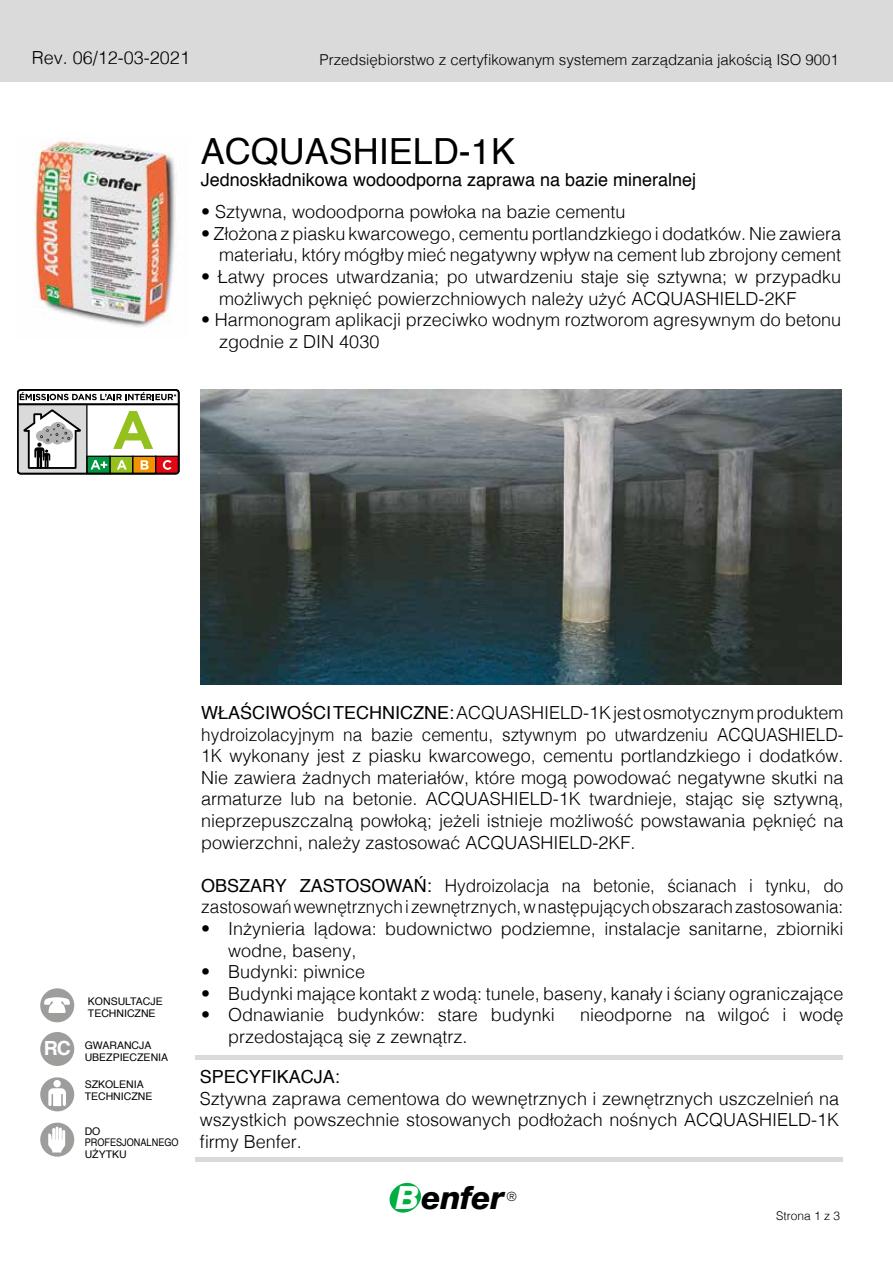
<style>
.page{position:relative;width:893px;height:1263px;background:#fff}
.page>*{position:absolute;margin:0;border:0;box-sizing:border-box;transform-origin:0 0}
.t1{font:36px "Helvetica";color:#000}
.t2{font:italic 800 32.1px "Helvetica Neue";letter-spacing:-.02em;color:#000}
.t3{font:700 19.5px "Helvetica";color:#fff}
.t4{font:300 18px/21.6px "Helvetica";color:#000}
.t5{font:300 18px/21.6px "Helvetica";color:#000;scale:.95 1}
.t6{font:18px "Helvetica";color:#000}
.t7{font:300 15px "Helvetica";color:#000}
.t8{font:300 12.15px "Futura";color:#000}
.t9{font:300 12px "Helvetica";color:#000}
.t10{font:10.5px/12px "Helvetica";color:#000}
.s1{font-weight:400}
.s2{color:#fff}
</style>
<div class="page">
<div style="left:0;top:0;width:893px;height:82px;background:#dadada"></div>
<svg style="left:389px;top:1183px;width:32px;height:29px"></svg>
<hr style="left:196px;top:1056px;width:647px;height:4px;background:#dadada">
<hr style="left:196px;top:1158px;width:647px;height:4px;background:#dadada">
<img style="left:33px;top:140px;width:143px;height:187px">
<svg style="left:17px;top:389px;width:162px;height:85px"></svg>
<img style="left:201px;top:389px;width:640px;height:295px">
<div style="left:40px;top:988px;width:34px;height:34px;background:#9d9d9c;border-radius:50%"></div>
<svg style="left:44px;top:997px;width:26px;height:16px"></svg>
<div style="left:40px;top:1077px;width:34px;height:34px;background:#9d9d9c;border-radius:50%"></div>
<div style="left:53px;top:1080px;width:8px;height:7px;background:#fff;border-radius:50%"></div>
<svg style="left:48px;top:1088px;width:18px;height:18px"></svg>
<div style="left:40px;top:1123px;width:34px;height:34px;background:#9d9d9c;border-radius:50%"></div>
<svg style="left:48px;top:1126px;width:17px;height:26px"></svg>
<div style="left:40px;top:1032px;width:34px;height:34px;background:#9d9d9c;border-radius:50%"></div>
<p class="t4" style="left:32px;top:46px;width:160px">Rev. 06/12-03-2021</p>
<p class="t7" style="left:320px;top:47px;width:521px">Przedsiębiorstwo z certyfikowanym systemem zarządzania jakością ISO 9001</p>
<h1 class="t1" style="left:201px;top:124px;width:316px">ACQUASHIELD-1K</h1>
<p class="t6" style="left:201px;top:166px;width:497px">Jednoskładnikowa wodoodporna zaprawa na bazie mineralnej</p>
<p class="t4" style="left:201px;top:200px;width:426px">• Sztywna, wodoodporna powłoka na bazie cementu</p>
<p class="t4" style="left:201px;top:221px;width:641px;text-align:right">• Złożona z piasku kwarcowego, cementu portlandzkiego i dodatków. Nie zawiera materiału, który mógłby mieć negatywny wpływ na cement lub zbrojony cement</p>
<p class="t4" style="left:219px;top:264px;width:623px;text-indent:-18px">• Łatwy proces utwardzania; po utwardzeniu staje się sztywna; w przypadku możliwych pęknięć powierzchniowych należy użyć ACQUASHIELD-2KF</p>
<p class="t4" style="left:219px;top:308px;width:623px;text-indent:-18px">• Harmonogram aplikacji przeciwko wodnym roztworom agresywnym do betonu zgodnie z DIN 4030</p>
<p class="t3" style="left:44px;top:1033px;width:29px">RC</p>
<p class="t10" style="left:88px;top:995px;width:76px">KONSULTACJE<br>TECHNICZNE</p>
<p class="t10" style="left:85px;top:1039px;width:85px">GWARANCJA<br>UBEZPIECZENIA</p>
<p class="t10" style="left:85px;top:1078px;width:69px">SZKOLENIA<br>TECHNICZNE</p>
<p class="t10" style="left:85px;top:1125px;width:95px">DO<br>PROFESJONALNEGO<br>UŻYTKU</p>
<p class="t4" style="left:201px;top:700px;width:644px;text-align:justify"><span class="s1">WŁAŚCIWOŚCI TECHNICZNE:</span> ACQUASHIELD-1K jest osmotycznym produktem hydroizolacyjnym na bazie cementu, sztywnym po utwardzeniu ACQUASHIELD-1K wykonany jest z piasku kwarcowego, cementu portlandzkiego i dodatków.<br>Nie zawiera żadnych materiałów, które mogą powodować negatywne skutki na armaturze lub na betonie. ACQUASHIELD-1K twardnieje, stając się sztywną, nieprzepuszczalną powłoką; jeżeli istnieje możliwość powstawania pęknięć na powierzchni, należy zastosować ACQUASHIELD-2KF.</p>
<p class="t5" style="left:201px;top:873px;width:677px"><span class="s1">OBSZARY ZASTOSOWAŃ:</span> Hydroizolacja na betonie, ścianach i tynku, do zastosowań wewnętrznych i zewnętrznych, w następujących obszarach zastosowania:</p>
<p class="t4" style="left:228px;top:916px;width:617px;text-indent:-27px">• Inżynieria lądowa: budownictwo podziemne, instalacje sanitarne, zbiorniki wodne, baseny,</p>
<p class="t4" style="left:201px;top:960px;width:166px">• Budynki: piwnice</p>
<p class="t4" style="left:201px;top:981px;width:644px">• Budynki mające kontakt z wodą: tunele, baseny, kanały i ściany ograniczające</p>
<p class="t4" style="left:201px;top:1003px;width:355px">• Odnawianie budynków: stare budynki</p>
<p class="t4" style="left:580px;top:1003px;width:265px">nieodporne na wilgoć i wodę</p>
<p class="t4" style="left:228px;top:1024px;width:241px">przedostającą się z zewnątrz.</p>
<p class="t6" style="left:200px;top:1063px;width:142px">SPECYFIKACJA:</p>
<p class="t4" style="left:200px;top:1086px;width:641px;text-align:justify">Sztywna zaprawa cementowa do wewnętrznych i zewnętrznych uszczelnień na wszystkich powszechnie stosowanych podłożach nośnych ACQUASHIELD-1K firmy Benfer.</p>
<h2 class="t2" style="left:396px;top:1179px;width:110px"><span class="s2">B</span>enfer</h2>
<p class="t8" style="left:507px;top:1189px;width:11px">®</p>
<p class="t9" style="left:776px;top:1205px;width:66px">Strona 1 z 3</p>
</div>
